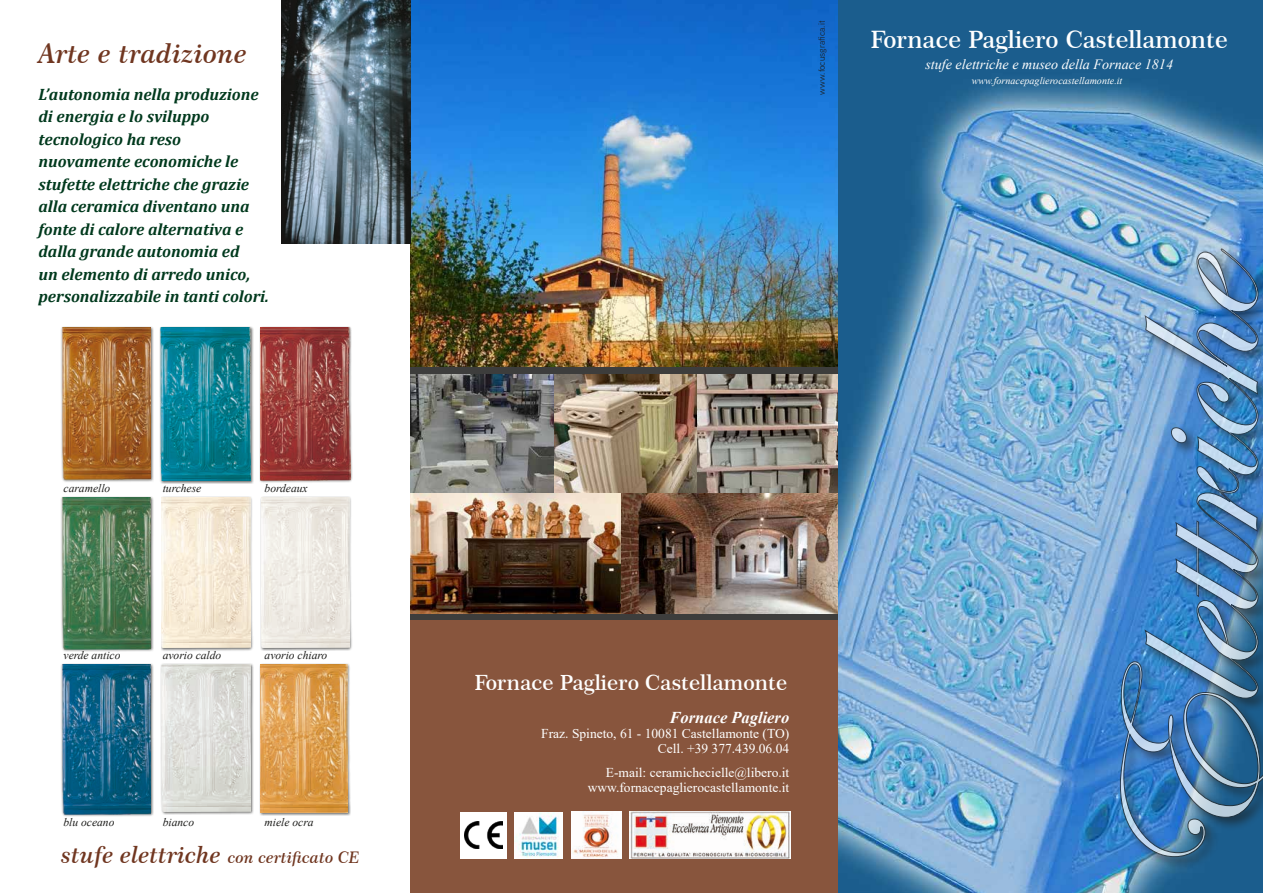
<style>
.page{position:relative;width:1263px;height:893px;background:#fff}
.page>*{position:absolute;margin:0;border:0;box-sizing:border-box;transform-origin:0 0}
.t1{font:27px "Century 751 BT Semi Bold Italic B";color:#703620}
.t2{font:600 24px "Century 751 BT";color:#fff}
.t3{font:600 21px "Century 751 BT";color:#fff}
.t4{font:italic 700 16.5px/22.5px "Cambria";color:#00391d}
.t5{font:italic 700 16.5px "Times New Roman";color:#fff}
.t6{font:16.05px "Century 751 BT Semi Bold Italic B";color:#703620}
.t7{font:italic 14.1px "Times New Roman";color:#fff}
.t8{font:13.5px/15px "Times New Roman";color:#fff;text-align:right}
.t9{font:italic 11.55px "Times New Roman";color:#1d1d1b}
.t10{font:italic 10.05px "Times New Roman";color:#fff}
.t11{font:9px "Aaux Next";color:#1d1d1b}
.s1{font-size:23.25px}
</style>
<div class="page">
<img style="left:838px;top:0;width:425px;height:893px">
<img style="left:410px;top:366px;width:428px;height:255px">
<div style="left:410px;top:621px;width:428px;height:272px;background:#88553d"></div>
<img style="left:410px;top:0;width:428px;height:366px">
<img style="left:410px;top:375px;width:145px;height:119px">
<svg style="left:697px;top:375px;width:141px;height:119px"></svg>
<img style="left:555px;top:375px;width:142px;height:119px">
<img style="left:620px;top:494px;width:218px;height:119px">
<img style="left:410px;top:494px;width:210px;height:119px">
<img style="left:630px;top:812px;width:160px;height:47px">
<img style="left:571px;top:812px;width:50px;height:47px">
<img style="left:515px;top:812px;width:48px;height:47px">
<div style="left:460px;top:812px;width:46px;height:46px;background:#fff"></div>
<img style="left:464px;top:822px;width:38px;height:27px">
<div style="left:1117px;top:659px;width:146px;height:212px;background:#1d1d1b;opacity:.85"></div>
<img style="left:1120px;top:661px;width:143px;height:196px">
<div style="left:1143px;top:247px;width:120px;height:466px;background:#1d1d1b;opacity:.85"></div>
<img style="left:1144px;top:248px;width:114px;height:451px">
<img style="left:281px;top:0;width:129px;height:244px">
<div style="left:60px;top:326px;width:94px;height:156px;background:#1d1d1b;opacity:.65"></div>
<img style="left:61px;top:328px;width:90px;height:153px">
<div style="left:159px;top:326px;width:95px;height:158px;background:#1d1d1b;opacity:.65"></div>
<img style="left:161px;top:328px;width:89px;height:153px">
<div style="left:259px;top:326px;width:93px;height:158px;background:#1d1d1b;opacity:.65"></div>
<img style="left:260px;top:328px;width:90px;height:153px">
<div style="left:161px;top:496px;width:92px;height:155px;background:#1d1d1b;opacity:.65"></div>
<img style="left:162px;top:497px;width:88px;height:151px">
<div style="left:260px;top:496px;width:92px;height:155px;background:#1d1d1b;opacity:.65"></div>
<img style="left:262px;top:497px;width:87px;height:151px">
<div style="left:60px;top:496px;width:94px;height:156px;background:#1d1d1b;opacity:.65"></div>
<img style="left:61px;top:497px;width:90px;height:153px">
<div style="left:161px;top:663px;width:93px;height:152px;background:#1d1d1b;opacity:.65"></div>
<img style="left:162px;top:664px;width:89px;height:147px">
<div style="left:259px;top:663px;width:92px;height:153px;background:#1d1d1b;opacity:.65"></div>
<img style="left:260px;top:664px;width:88px;height:149px">
<div style="left:60px;top:663px;width:94px;height:154px;background:#1d1d1b;opacity:.65"></div>
<img style="left:61px;top:664px;width:90px;height:151px">
<h1 class="t1" style="left:39px;top:37px;width:210px">Arte e tradizione</h1>
<p class="t4" style="left:39px;top:82px;width:232px">L’autonomia nella produzione di energia e lo sviluppo tecnologico ha reso nuovamente economiche le stufette elettriche che grazie alla ceramica diventano una fonte di calore alternativa e dalla grande autonomia ed<br>un elemento di arredo unico, personalizzabile in tanti colori.</p>
<p class="t9" style="left:64px;top:480px;width:48px">caramello</p>
<p class="t9" style="left:163px;top:480px;width:40px">turchese</p>
<p class="t9" style="left:265px;top:480px;width:45px">bordeaux</p>
<p class="t9" style="left:64px;top:647px;width:58px">verde antico</p>
<p class="t9" style="left:163px;top:647px;width:60px">avorio caldo</p>
<p class="t9" style="left:265px;top:647px;width:64px">avorio chiaro</p>
<p class="t9" style="left:64px;top:815px;width:52px">blu oceano</p>
<p class="t9" style="left:163px;top:815px;width:33px">bianco</p>
<p class="t9" style="left:265px;top:815px;width:51px">miele ocra</p>
<p class="t6" style="left:61px;top:847px;width:300px"><span class="s1">stufe elettriche</span> con certificato CE</p>
<p class="t11" style="left:816px;top:95px;width:75px;rotate:-90deg">www.focusgrafica.it</p>
<h2 class="t2" style="left:870px;top:25px;width:359px">Fornace Pagliero Castellamonte</h2>
<p class="t7" style="left:925px;top:55px;width:249px">stufe elettriche e museo della Fornace 1814</p>
<p class="t10" style="left:972px;top:73px;width:152px">www.fornacepaglierocastellamonte.it</p>
<p class="t3" style="left:474px;top:669px;width:314px">Fornace Pagliero Castellamonte</p>
<p class="t5" style="left:670px;top:706px;width:121px">Fornace Pagliero</p>
<p class="t8" style="left:541px;top:726px;width:249px">Fraz. Spineto, 61 - 10081 Castellamonte (TO)<br>Cell. +39 377.439.06.04</p>
<p class="t8" style="left:588px;top:765px;width:203px">E-mail: ceramichecielle@libero.it www.fornacepaglierocastellamonte.it</p>
</div>
